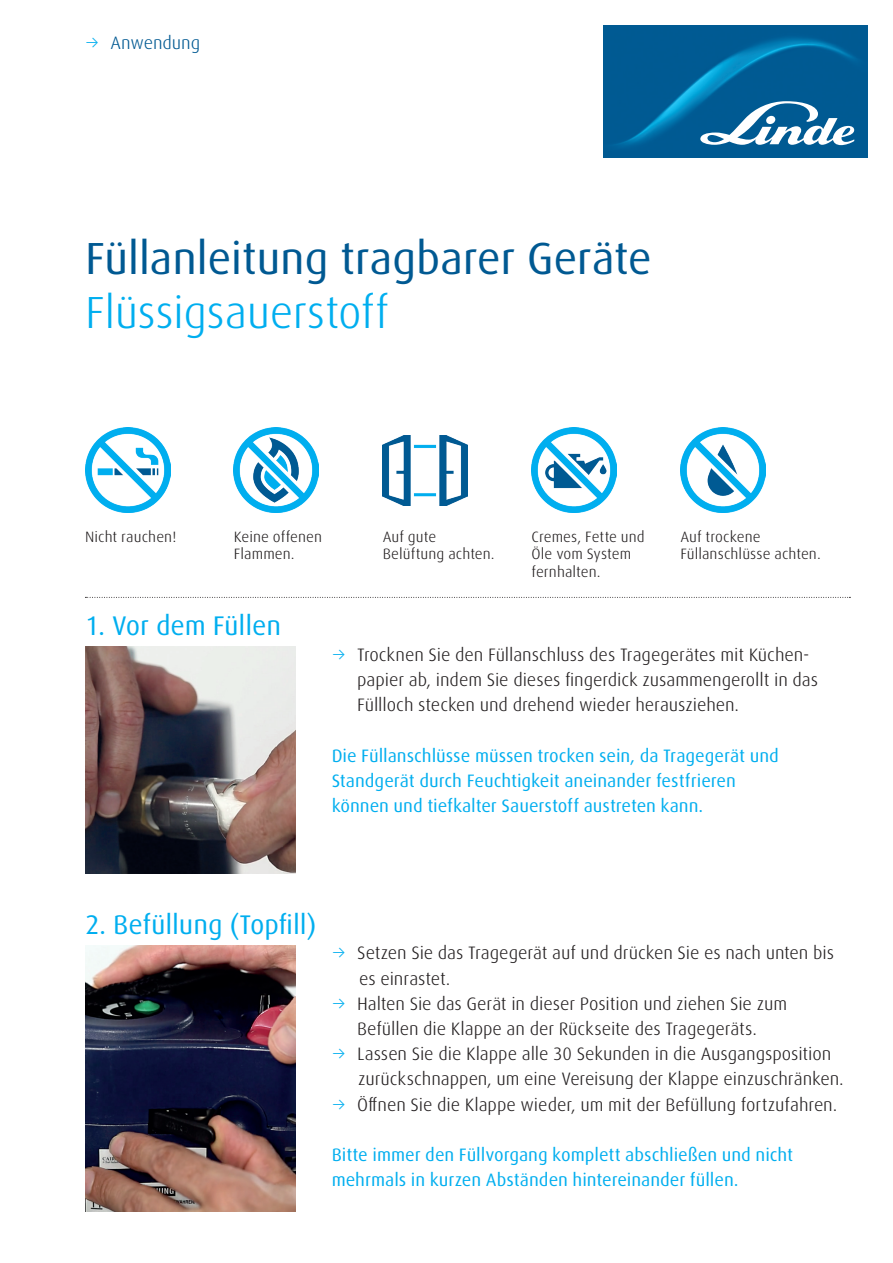
<style>
.page{position:relative;width:893px;height:1263px;background:#fff}
.page>*{position:absolute;margin:0;border:0;box-sizing:border-box;transform-origin:0 0}
.Headline{font:45px "Linde Dax Global";letter-spacing:-.01em;color:#005992}
.Headline-2{font:300 45px "Linde Dax Global";letter-spacing:-.015em;color:#00aeef}
.Headline_18_21_6_Dat{font:27px "Linde Dax Global";letter-spacing:-.01em;color:#00aeef}
.t1{font:300 18px/25.2px "Linde Dax Global";letter-spacing:-.005em;color:#231f20}
.Hinweistext{font:18px/25.2px "Linde Dax Global";letter-spacing:-.005em;color:#00aeef}
.Naming_12_16_8{font:300 18px "Linde Dax Global";letter-spacing:-.005em;color:#005992}
.Linde_Light_12_16{font:300 15px/17.9px "Linde Dax Global";letter-spacing:.005em;color:#231f20}
.s1{color:#00aeef}
</style>
<div class="page">
<img style="left:85px;top:427px;width:85px;height:85px">
<img style="left:234px;top:427px;width:85px;height:85px">
<img style="left:383px;top:435px;width:85px;height:71px">
<img style="left:680px;top:427px;width:85px;height:85px">
<img style="left:531px;top:427px;width:86px;height:85px">
<img style="left:85px;top:647px;width:211px;height:227px">
<img style="left:85px;top:945px;width:211px;height:266px">
<img style="left:604px;top:25px;width:263px;height:132px">
<svg style="left:700px;top:101px;width:155px;height:44px"></svg>
<svg style="left:85px;top:597px;width:765px;height:1px"></svg>
<p class="Naming_12_16_8" style="left:85px;top:33px;width:117px"><span class="s1">→</span> Anwendung</p>
<p class="Headline" style="left:85px;top:232px;width:568px">Füllanleitung tragbarer Geräte</p>
<p class="Headline-2" style="left:85px;top:286px;width:306px">Flüssigsauerstoff</p>
<p class="Linde_Light_12_16" style="left:85px;top:527px;width:93px">Nicht rauchen!</p>
<p class="Linde_Light_12_16" style="left:234px;top:527px;width:90px">Keine offenen<br>Flammen.</p>
<p class="Linde_Light_12_16" style="left:680px;top:527px;width:82px">Auf trockene</p>
<p class="Linde_Light_12_16" style="left:383px;top:527px;width:113px">Auf gute<br>Belüftung achten.</p>
<p class="Linde_Light_12_16" style="left:531px;top:527px;width:115px">Cremes, Fette und<br>Öle vom System</p>
<p class="Linde_Light_12_16" style="left:531px;top:563px;width:71px">fernhalten.</p>
<p class="Linde_Light_12_16" style="left:680px;top:545px;width:142px">Füllanschlüsse achten.</p>
<p class="Headline_18_21_6_Dat" style="left:85px;top:610px;width:198px">1. Vor dem Füllen</p>
<p class="t1" style="left:357px;top:642px;width:462px;text-indent:-26px"><span class="s1">→</span> Trocknen Sie den Füllanschluss des Tragegerätes mit Küchen&shy;papier ab, indem Sie dieses -fingerdick zusammengerollt in das<br>Füllloch stecken und drehend wieder herausziehen.</p>
<p class="Hinweistext" style="left:332px;top:743px;width:449px">Die Füllanschlüsse müssen trocken sein, da Tragegerät und<br>Standgerät durch Feuchtigkeit aneinander festfrieren können und tiefkalter Sauerstoff austreten kann.</p>
<p class="Headline_18_21_6_Dat" style="left:85px;top:908px;width:233px">2. Befüllung (Topfill)</p>
<p class="t1" style="left:359px;top:940px;width:476px;text-indent:-27px"><span class="s1">→</span> Setzen Sie das Tragegerät auf und drücken Sie es nach unten bis es einrastet.</p>
<p class="t1" style="left:332px;top:991px;width:457px;text-align:center"><span class="s1">→</span> Halten Sie das Gerät in dieser Position und ziehen Sie zum<br>Befüllen die Klappe an der Rückseite des Tragegeräts.</p>
<p class="t1" style="left:358px;top:1041px;width:487px;text-indent:-26px"><span class="s1">→</span> Lassen Sie die Klappe alle 30 Sekunden in die Ausgangsposition zurückschnappen, um eine Vereisung der Klappe einzuschränken.</p>
<p class="t1" style="left:332px;top:1092px;width:507px"><span class="s1">→</span> Öffnen Sie die Klappe wieder, um mit der Befüllung fortzufahren.</p>
<p class="Hinweistext" style="left:332px;top:1142px;width:463px">Bitte immer den Füllvorgang komplett abschließen und nicht mehrmals in kurzen Abständen hintereinander füllen.</p>
</div>
